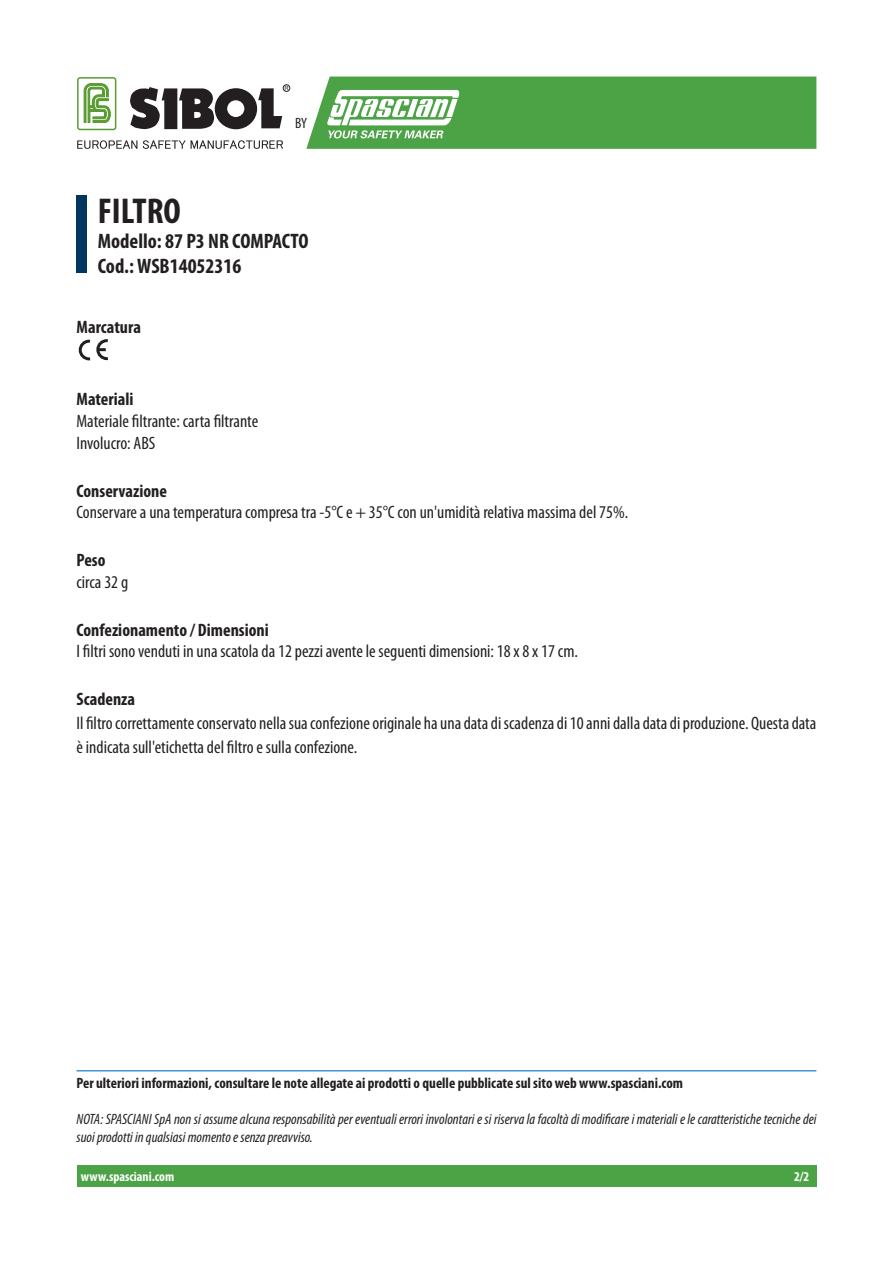
<style>
.page{position:relative;width:893px;height:1263px;background:#fff}
.page>*{position:absolute;margin:0;border:0;box-sizing:border-box;transform-origin:0 0}
.Titolo{font:700 condensed 36px "Myriad Pro";color:#231f20}
.Titolo-2{font:700 condensed 21px "Myriad Pro";color:#231f20}
.Body{font:condensed 18px/24px "Myriad Pro";color:#231f20}
.Capitolo{font:700 condensed 18px "Myriad Pro";color:#231f20}
.Body-2{font:700 condensed 18px "Myriad Pro";color:#231f20}
.Nota{font:italic condensed 15px/18px "Myriad Pro";color:#231f20}
.Nota_evidente{font:700 condensed 15px "Myriad Pro";color:#231f20}
.t1{font:condensed 15px "Myriad Pro";color:#231f20}
.t2{font:700 condensed 13.5px "Myriad Pro";color:#fff}
</style>
<div class="page">
<div style="left:77px;top:1165px;width:739px;height:21px;background:#4ca346"></div>
<svg style="left:77px;top:140px;width:60px;height:9px"></svg>
<svg style="left:143px;top:140px;width:140px;height:9px"></svg>
<div style="left:77px;top:77px;width:39px;height:53px;border:1px solid #589b31;border-radius:2px"></div>
<svg style="left:83px;top:83px;width:28px;height:40px"></svg>
<svg style="left:130px;top:87px;width:159px;height:42px"></svg>
<div style="left:283px;top:85px;width:7px;height:6px;border:1px solid #231f20;border-radius:50%"></div>
<svg style="left:306px;top:77px;width:510px;height:72px;background:#61ae5c"></svg>
<hr style="left:77px;top:1070px;width:739px;height:1px;background:#0073bc">
<div style="left:77px;top:196px;width:10px;height:77px;background:#003560"></div>
<svg style="left:79px;top:339px;width:29px;height:21px"></svg>
<p class="t1" style="left:295px;top:114px;width:14px">BY</p>
<p class="Titolo" style="left:98px;top:188px;width:85px">FILTRO</p>
<p class="Titolo-2" style="left:98px;top:228px;width:212px">Modello: 87 P3 NR COMPACTO</p>
<p class="Titolo-2" style="left:98px;top:253px;width:145px">Cod.: WSB14052316</p>
<p class="Body-2" style="left:77px;top:316px;width:66px">Marcatura</p>
<p class="Capitolo" style="left:77px;top:388px;width:58px">Materiali</p>
<p class="Body" style="left:77px;top:409px;width:183px">Materiale filtrante: carta filtrante</p>
<p class="Body" style="left:77px;top:430px;width:80px">Involucro: ABS</p>
<p class="Capitolo" style="left:77px;top:479px;width:92px">Conservazione</p>
<p class="Body" style="left:77px;top:500px;width:553px">Conservare a una temperatura compresa tra -5°C e + 35°C con un'umidità relativa massima del 75%.</p>
<p class="Capitolo" style="left:77px;top:549px;width:30px">Peso</p>
<p class="Body" style="left:77px;top:569px;width:53px">circa 32 g</p>
<p class="Capitolo" style="left:77px;top:618px;width:194px">Confezionamento / Dimensioni</p>
<p class="Body" style="left:77px;top:639px;width:503px">I filtri sono venduti in una scatola da 12 pezzi avente le seguenti dimensioni: 18 x 8 x 17 cm.</p>
<p class="Capitolo" style="left:77px;top:688px;width:60px">Scadenza</p>
<p class="Body" style="left:77px;top:711px;width:741px">Il filtro correttamente conservato nella sua confezione originale ha una data di scadenza di 10 anni dalla data di produzione. Questa data è indicata sull'etichetta del filtro e sulla confezione.</p>
<p class="Nota_evidente" style="left:77px;top:1074px;width:608px">Per ulteriori informazioni, consultare le note allegate ai prodotti o quelle pubblicate sul sito web www.spasciani.com</p>
<p class="Nota" style="left:77px;top:1110px;width:741px">NOTA: SPASCIANI SpA non si assume alcuna responsabilità per eventuali errori involontari e si riserva la facoltà di modificare i materiali e le caratteristiche tecniche dei suoi prodotti in qualsiasi momento e senza preavviso.</p>
<p class="t2" style="left:81px;top:1168px;width:95px">www.spasciani.com</p>
<p class="t2" style="left:794px;top:1168px;width:17px">2/2</p>
</div>
